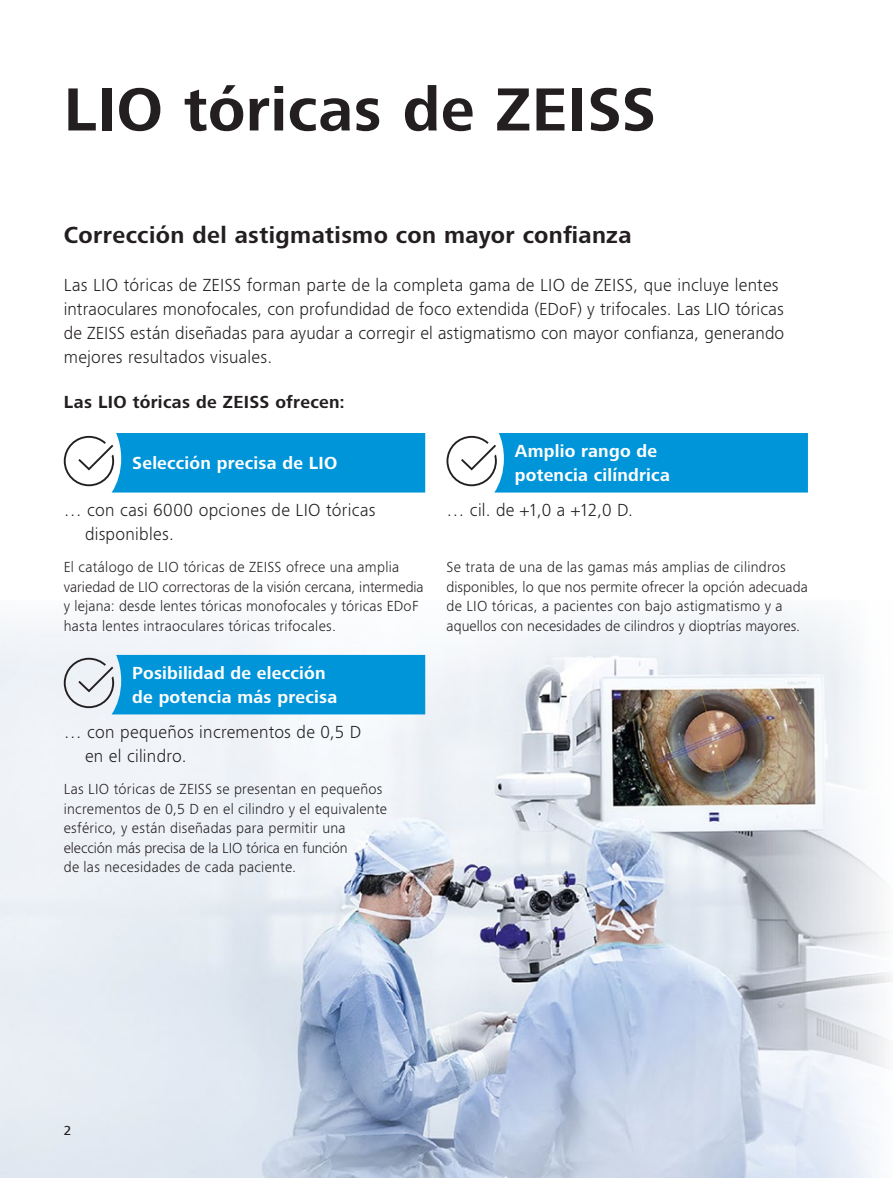
<style>
.page{position:relative;width:893px;height:1178px;background:#fff}
.page>*{position:absolute;margin:0;border:0;box-sizing:border-box;transform-origin:0 0}
.t1{font:700 63px "ZEISS Frutiger Next W1 G";letter-spacing:.01em;color:#231f20}
.t2{font:700 24px "ZEISS Frutiger Next W1 G";letter-spacing:.015em;color:#231f20}
.t3{font:300 18px/24px "ZEISS Frutiger Next W1 G";letter-spacing:.01em;color:#231f20}
.t4{font:700 18px/24px "ZEISS Frutiger Next W1 G";letter-spacing:.01em;color:#fff}
.t5{font:700 18px "ZEISS Frutiger Next W1 G";letter-spacing:.015em;color:#231f20}
.t6{font:300 15px/19.5px "ZEISS Frutiger Next W1 G";letter-spacing:.015em;color:#231f20}
.t7{font:500 13.5px "ZEISS Frutiger Next W1 G";color:#231f20}
</style>
<div class="page">
<img style="left:0;top:606px;width:890px;height:572px">
<svg style="left:64px;top:433px;width:361px;height:59px;background:#22a0da"></svg>
<svg style="left:446px;top:433px;width:362px;height:59px;background:#23a1db"></svg>
<svg style="left:64px;top:655px;width:361px;height:59px;background:#209ed9"></svg>
<h1 class="t1" style="left:64px;top:65px;width:594px">LIO tóricas de ZEISS</h1>
<h2 class="t2" style="left:64px;top:218px;width:569px">Corrección del astigmatismo con mayor confianza</h2>
<p class="t3" style="left:64px;top:272px;width:722px">Las LIO tóricas de ZEISS forman parte de la completa gama de LIO de ZEISS, que incluye lentes intraoculares monofocales, con profundidad de foco extendida (EDoF) y trifocales. Las LIO tóricas de ZEISS están diseñadas para ayudar a corregir el astigmatismo con mayor confianza, generando mejores resultados visuales.</p>
<p class="t5" style="left:64px;top:390px;width:283px">Las LIO tóricas de ZEISS ofrecen:</p>
<p class="t4" style="left:132px;top:450px;width:207px">Selección precisa de LIO</p>
<p class="t3" style="left:85px;top:497px;width:292px;text-indent:-21px">… con casi 6000 opciones de LIO tóricas disponibles.</p>
<p class="t6" style="left:64px;top:557px;width:362px">El catálogo de LIO tóricas de ZEISS ofrece una amplia variedad de LIO correctoras de la visión cercana, intermedia y lejana: desde lentes tóricas monofocales y tóricas EDoF hasta lentes intraoculares tóricas trifocales.</p>
<p class="t4" style="left:132px;top:660px;width:207px">Posibilidad de elección de potencia más precisa</p>
<p class="t3" style="left:85px;top:719px;width:278px;text-indent:-21px">… con pequeños incrementos de 0,5 D en el cilindro.</p>
<p class="t6" style="left:64px;top:779px;width:325px">Las LIO tóricas de ZEISS se presentan en pequeños incrementos de 0,5 D en el cilindro y el equivalente esférico, y están diseñadas para permitir una elección más precisa de la LIO tórica en función<br>de las necesidades de cada paciente.</p>
<p class="t4" style="left:515px;top:438px;width:156px">Amplio rango de potencia cilíndrica</p>
<p class="t3" style="left:446px;top:497px;width:188px">… cil. de +1,0 a +12,0 D.</p>
<p class="t6" style="left:446px;top:557px;width:363px">Se trata de una de las gamas más amplias de cilindros disponibles, lo que nos permite ofrecer la opción adecuada de LIO tóricas, a pacientes con bajo astigmatismo y a aquellos con necesidades de cilindros y dioptrías mayores.</p>
<p class="t7" style="left:64px;top:1121px;width:9px">2</p>
</div>
